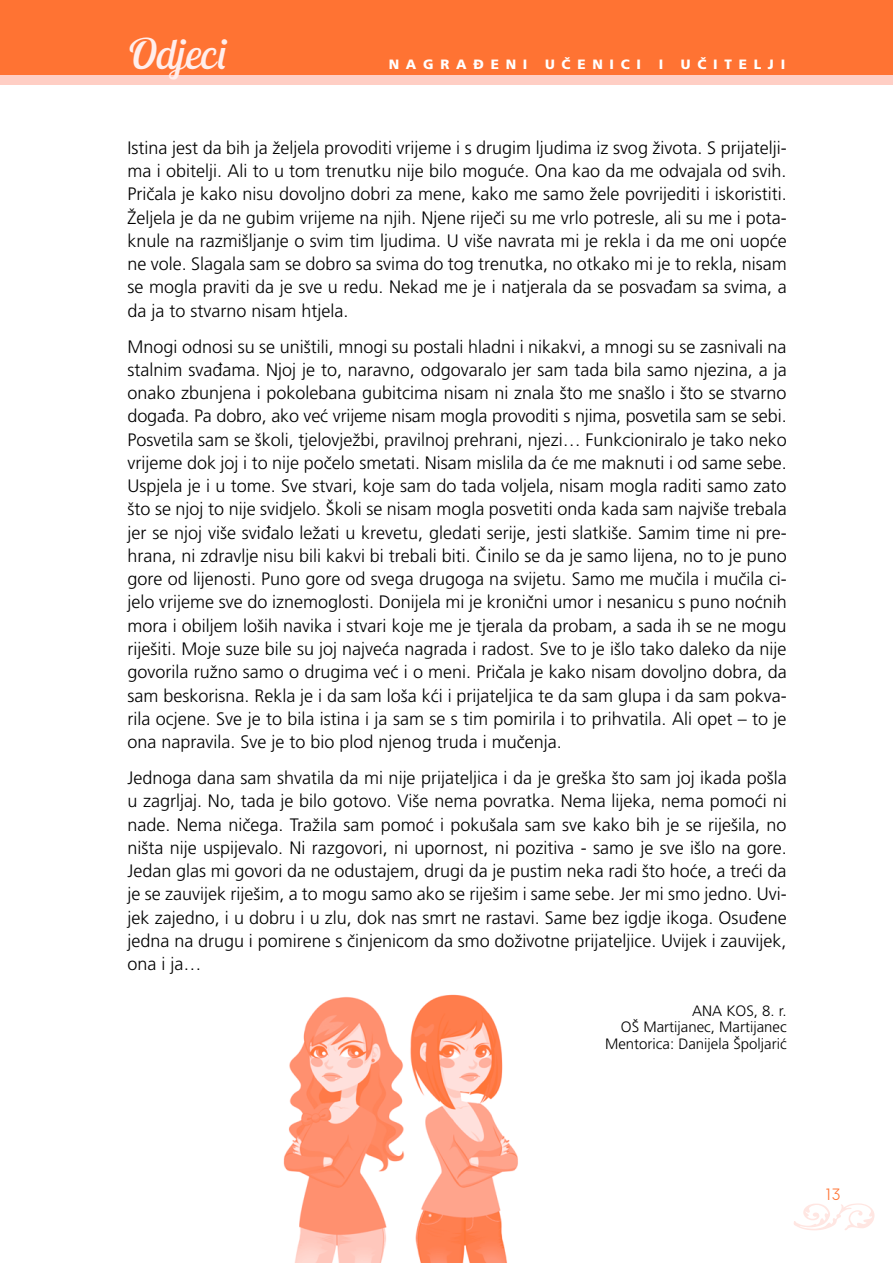
<style>
.page{position:relative;width:893px;height:1263px;background:#fff}
.page>*{position:absolute;margin:0;border:0;box-sizing:border-box;transform-origin:0 0}
.t1{font:italic 42px "Lobster Two";letter-spacing:-.005em;color:#ffeeec}
.t2{font:300 18px/23.2px "Frutiger LT Std";color:#000;text-align:justify}
.t3{font:18px "Affogato";color:#ff7333}
.t4{font:300 15px/16.5px "Frutiger LT Std";color:#000;text-align:right}
.t5{font:900 13.5px "Frutiger LT Std";letter-spacing:.5em;color:#fff}
</style>
<div class="page">
<div style="left:0;top:0;width:893px;height:85px;background:#ff7333"></div>
<div style="left:0;top:76px;width:893px;height:9px;background:#ffcec4"></div>
<svg style="left:794px;top:1203px;width:80px;height:27px"></svg>
<img style="left:283px;top:994px;width:235px;height:269px">
<h1 class="t1" style="left:128px;top:27px;width:101px">Odjeci</h1>
<p class="t5" style="left:389px;top:56px;width:140px">NAGRAĐENI</p>
<p class="t5" style="left:545px;top:56px;width:98px">UČENICI</p>
<p class="t5" style="left:659px;top:56px;width:6px">I</p>
<p class="t5" style="left:681px;top:56px;width:106px">UČITELJI</p>
<p class="t2" style="left:128px;top:136px;width:661px">Istina jest da bih ja željela provoditi vrijeme i s drugim ljudima iz svog života. S prijatelji&shy;ma i obitelji. Ali to u tom trenutku nije bilo moguće. Ona kao da me odvajala od svih.<br>Pričala je kako nisu dovoljno dobri za mene, kako me samo žele povrijediti i iskoristiti.<br>Željela je da ne gubim vrijeme na njih. Njene riječi su me vrlo potresle, ali su me i pota&shy;knule na razmišljanje o svim tim ljudima. U više navrata mi je rekla i da me oni uopće ne vole. Slagala sam se dobro sa svima do tog trenutka, no otkako mi je to rekla, nisam se mogla praviti da je sve u redu. Nekad me je i natjerala da se posvađam sa svima, a da ja to stvarno nisam htjela.</p>
<p class="t2" style="left:128px;top:335px;width:661px">Mnogi odnosi su se uništili, mnogi su postali hladni i nikakvi, a mnogi su se zasnivali na stalnim svađama. Njoj je to, naravno, odgovaralo jer sam tada bila samo njezina, a ja onako zbunjena i pokolebana gubitcima nisam ni znala što me snašlo i što se stvarno događa. Pa dobro, ako već vrijeme nisam mogla provoditi s njima, posvetila sam se sebi.<br>Posvetila sam se školi, tjelovježbi, pravilnoj prehrani, njezi… Funkcioniralo je tako neko vrijeme dok joj i to nije počelo smetati. Nisam mislila da će me maknuti i od same sebe.<br>Uspjela je i u tome. Sve stvari, koje sam do tada voljela, nisam mogla raditi samo zato što se njoj to nije svidjelo. Školi se nisam mogla posvetiti onda kada sam najviše trebala jer se njoj više sviđalo ležati u krevetu, gledati serije, jesti slatkiše. Samim time ni pre&shy;hrana, ni zdravlje nisu bili kakvi bi trebali biti. Činilo se da je samo lijena, no to je puno gore od lijenosti. Puno gore od svega drugoga na svijetu. Samo me mučila i mučila ci&shy;jelo vrijeme sve do iznemoglosti. Donijela mi je kronični umor i nesanicu s puno noćnih mora i obiljem loših navika i stvari koje me je tjerala da probam, a sada ih se ne mogu riješiti. Moje suze bile su joj najveća nagrada i radost. Sve to je išlo tako daleko da nije govorila ružno samo o drugima već i o meni. Pričala je kako nisam dovoljno dobra, da sam beskorisna. Rekla je i da sam loša kći i prijateljica te da sam glupa i da sam pokva&shy;rila ocjene. Sve je to bila istina i ja sam se s tim pomirila i to prihvatila. Ali opet – to je ona napravila. Sve je to bio plod njenog truda i mučenja.</p>
<p class="t2" style="left:128px;top:766px;width:661px">Jednoga dana sam shvatila da mi nije prijateljica i da je greška što sam joj ikada pošla u zagrljaj. No, tada je bilo gotovo. Više nema povratka. Nema lijeka, nema pomoći ni nade. Nema ničega. Tražila sam pomoć i pokušala sam sve kako bih je se riješila, no ništa nije uspijevalo. Ni razgovori, ni upornost, ni pozitiva - samo je sve išlo na gore.<br>Jedan glas mi govori da ne odustajem, drugi da je pustim neka radi što hoće, a treći da je se zauvijek riješim, a to mogu samo ako se riješim i same sebe. Jer mi smo jedno. Uvi&shy;jek zajedno, i u dobru i u zlu, dok nas smrt ne rastavi. Same bez igdje ikoga. Osuđene jedna na drugu i pomirene s činjenicom da smo doživotne prijateljice. Uvijek i zauvijek, ona i ja…</p>
<p class="t4" style="left:605px;top:1002px;width:183px">ANA KOS, 8. r.<br>OŠ Martijanec, Martijanec<br>Mentorica: Danijela Špoljarić</p>
<p class="t3" style="left:826px;top:1183px;width:16px">13</p>
</div>
